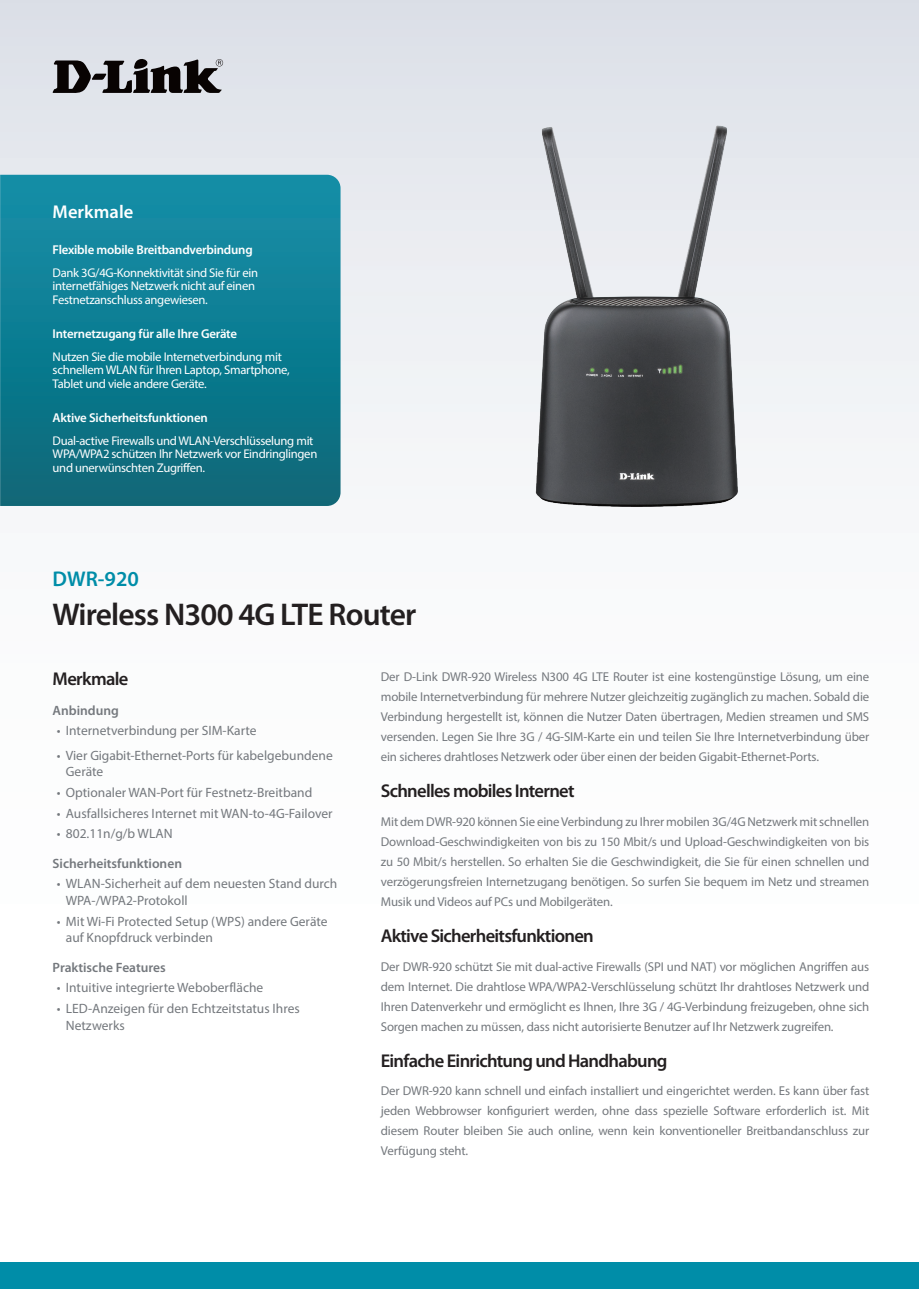
<style>
.page{position:relative;width:919px;height:1289px;background:#fff}
.page>*{position:absolute;margin:0;border:0;box-sizing:border-box;transform-origin:0 0}
.t1{font:600 31.5px "Myriad Pro";letter-spacing:-.025em;color:#231f20}
.t2{font:600 21.3px "Myriad Pro";color:#008da8}
.t3{font:600 18.6px "Myriad Pro";letter-spacing:-.04em;color:#231f20}
.t4{font:600 18.6px "Myriad Pro";color:#fff}
.t5{font:13.5px/16.5px "Myriad Pro";color:#74787d}
.t6{font:600 13.5px "Myriad Pro";color:#74787d}
.t7{font:12.9px/20px "Myriad Pro";letter-spacing:-.01em;color:#74787d;text-align:justify}
.t8{font:600 12.9px "Myriad Pro";letter-spacing:-.015em;color:#fff}
.t9{font:12.6px/13.5px "Myriad Pro";letter-spacing:-.025em;color:#fff}
</style>
<div class="page">
<div style="left:0;top:0;width:918px;height:1097px;background:linear-gradient(to bottom,#e1e5eb,#fff)"></div>
<div style="left:0;top:1262px;width:918px;height:26px;background:#008da8"></div>
<svg style="left:0;top:175px;width:340px;height:331px;background:#0f7c91"></svg>
<svg style="left:53px;top:59px;width:170px;height:34px;background:#6a696c"></svg>
<img style="left:508px;top:98px;width:257px;height:435px">
<h3 class="t4" style="left:53px;top:200px;width:82px">Merkmale</h3>
<p class="t8" style="left:53px;top:242px;width:202px">Flexible mobile Breitbandverbindung</p>
<p class="t9" style="left:53px;top:266px;width:207px">Dank 3G/4G-Konnektivität sind Sie für ein internetfähiges Netzwerk nicht auf einen<br>Festnetzanschluss angewiesen.</p>
<p class="t8" style="left:53px;top:326px;width:186px">Internetzugang für alle Ihre Geräte</p>
<p class="t9" style="left:53px;top:349px;width:238px">Nutzen Sie die mobile Internetverbindung mit schnellem WLAN für Ihren Laptop, Smartphone,<br>Tablet und viele andere Geräte.</p>
<p class="t8" style="left:53px;top:410px;width:157px">Aktive Sicherheitsfunktionen</p>
<p class="t9" style="left:53px;top:433px;width:266px">Dual-active Firewalls und WLAN-Verschlüsselung mit<br>WPA/WPA2 schützen Ihr Netzwerk vor Eindringlingen und unerwünschten Zugriffen.</p>
<h2 class="t2" style="left:53px;top:565px;width:88px">DWR-920</h2>
<h1 class="t1" style="left:53px;top:594px;width:365px">Wireless N300 4G LTE Router</h1>
<h3 class="t3" style="left:53px;top:667px;width:77px">Merkmale</h3>
<p class="t6" style="left:53px;top:701px;width:68px">Anbindung</p>
<p class="t5" style="left:57px;top:722px;width:201px">• Internetverbindung per SIM-Karte</p>
<p class="t5" style="left:66px;top:746px;width:268px;text-indent:-9px">• Vier Gigabit-Ethernet-Ports für kabelgebundene<br>Geräte</p>
<p class="t5" style="left:57px;top:784px;width:257px">• Optionaler WAN-Port für Festnetz-Breitband</p>
<p class="t5" style="left:57px;top:804px;width:277px">• Ausfallsicheres Internet mit WAN-to-4G-Failover</p>
<p class="t5" style="left:57px;top:825px;width:117px">• 802.11n/g/b WLAN</p>
<p class="t6" style="left:53px;top:854px;width:131px">Sicherheitsfunktionen</p>
<p class="t5" style="left:66px;top:875px;width:273px;text-indent:-9px">• WLAN-Sicherheit auf dem neuesten Stand durch<br>WPA-/WPA2-Protokoll</p>
<p class="t5" style="left:66px;top:912px;width:263px;text-indent:-9px">• Mit Wi-Fi Protected Setup (WPS) andere Geräte auf Knopfdruck verbinden</p>
<p class="t6" style="left:53px;top:958px;width:115px">Praktische Features</p>
<p class="t5" style="left:57px;top:979px;width:208px">• Intuitive integrierte Weboberfläche</p>
<p class="t5" style="left:66px;top:1000px;width:235px;text-indent:-9px">• LED-Anzeigen für den Echtzeitstatus Ihres<br>Netzwerks</p>
<p class="t7" style="left:381px;top:666px;width:490px">Der D-Link DWR-920 Wireless N300 4G LTE Router ist eine kostengünstige Lösung, um eine mobile Internetverbindung für mehrere Nutzer gleichzeitig zugänglich zu machen. Sobald die Verbindung hergestellt ist, können die Nutzer Daten übertragen, Medien streamen und SMS versenden. Legen Sie Ihre 3G / 4G-SIM-Karte ein und teilen Sie Ihre Internetverbindung über ein sicheres drahtloses Netzwerk oder über einen der beiden Gigabit-Ethernet-Ports.</p>
<h3 class="t3" style="left:381px;top:779px;width:195px">Schnelles mobiles Internet</h3>
<p class="t7" style="left:381px;top:811px;width:490px">Mit dem DWR-920 können Sie eine Verbindung zu Ihrer mobilen 3G/4G Netzwerk mit schnellen Download-Geschwindigkeiten von bis zu 150 Mbit/s und Upload-Geschwindigkeiten von bis zu 50 Mbit/s herstellen. So erhalten Sie die Geschwindigkeit, die Sie für einen schnellen und verzögerungsfreien Internetzugang benötigen. So surfen Sie bequem im Netz und streamen Musik und Videos auf PCs und Mobilgeräten.</p>
<h3 class="t3" style="left:381px;top:923px;width:214px">Aktive Sicherheitsfunktionen</h3>
<p class="t7" style="left:381px;top:956px;width:490px">Der DWR-920 schützt Sie mit dual-active Firewalls (SPI und NAT) vor möglichen Angriffen aus dem Internet. Die drahtlose WPA/WPA2-Verschlüsselung schützt Ihr drahtloses Netzwerk und Ihren Datenverkehr und ermöglicht es Ihnen, Ihre 3G / 4G-Verbindung freizugeben, ohne sich Sorgen machen zu müssen, dass nicht autorisierte Benutzer auf Ihr Netzwerk zugreifen.</p>
<h3 class="t3" style="left:381px;top:1048px;width:288px">Einfache Einrichtung und Handhabung</h3>
<p class="t7" style="left:381px;top:1080px;width:490px">Der DWR-920 kann schnell und einfach installiert und eingerichtet werden. Es kann über fast jeden Webbrowser konfiguriert werden, ohne dass spezielle Software erforderlich ist. Mit diesem Router bleiben Sie auch online, wenn kein konventioneller Breitbandanschluss zur Verfügung steht.</p>
</div>
